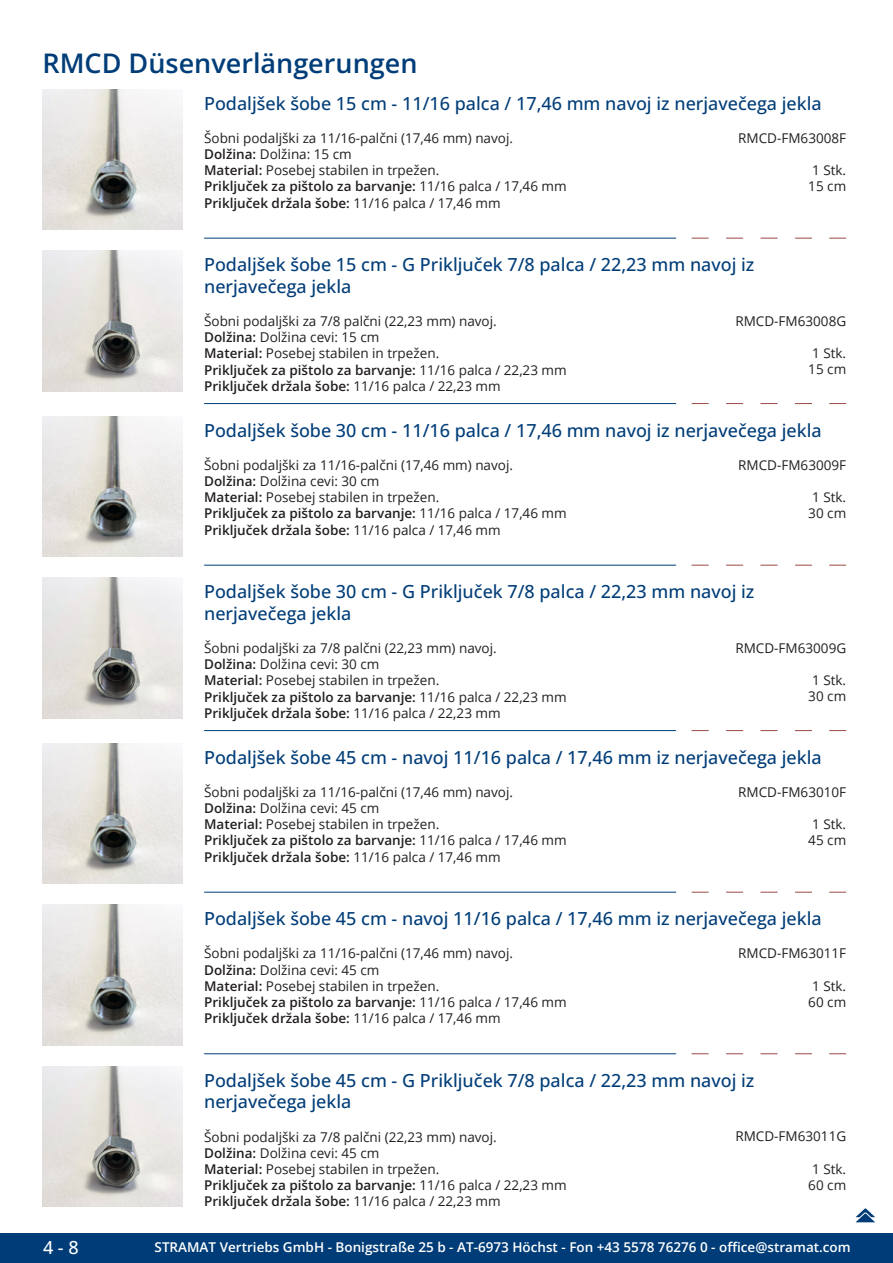
<style>
.page{position:relative;width:893px;height:1263px;background:#fff}
.page>*{position:absolute;margin:0;border:0;box-sizing:border-box;transform-origin:0 0}
.GruppeName{font:600 27px "Open Sans";color:#003d78}
.ArtikelName{font:500 18px/21.6px "Open Sans";color:#003d78}
.t1{font:500 18px "Open Sans";color:#fff}
.Beschreibung{font:13.5px/16.2px "Open Sans";color:#231f20}
.ArtikelNummer{font:13.5px "Open Sans";color:#231f20}
.t2{font:600 13.5px "Open Sans";color:#fff}
.s1{font-weight:600}
</style>
<div class="page">
<div style="left:0;top:1233px;width:893px;height:30px;background:#003d78"></div>
<img style="left:43px;top:89px;width:140px;height:141px">
<img style="left:43px;top:251px;width:140px;height:140px">
<svg style="left:692px;top:238px;width:17px;height:1px"></svg>
<svg style="left:726px;top:238px;width:17px;height:1px"></svg>
<svg style="left:760px;top:238px;width:17px;height:1px"></svg>
<svg style="left:795px;top:238px;width:17px;height:1px"></svg>
<svg style="left:829px;top:238px;width:17px;height:1px"></svg>
<hr style="left:204px;top:238px;width:472px;height:1px;background:#003d78">
<img style="left:43px;top:416px;width:140px;height:141px">
<svg style="left:692px;top:403px;width:17px;height:1px"></svg>
<svg style="left:726px;top:403px;width:17px;height:1px"></svg>
<svg style="left:760px;top:403px;width:17px;height:1px"></svg>
<svg style="left:795px;top:403px;width:17px;height:1px"></svg>
<svg style="left:829px;top:403px;width:17px;height:1px"></svg>
<hr style="left:204px;top:403px;width:472px;height:1px;background:#003d78">
<img style="left:43px;top:578px;width:140px;height:140px">
<svg style="left:692px;top:565px;width:17px;height:1px"></svg>
<svg style="left:726px;top:565px;width:17px;height:1px"></svg>
<svg style="left:760px;top:565px;width:17px;height:1px"></svg>
<svg style="left:795px;top:565px;width:17px;height:1px"></svg>
<svg style="left:829px;top:565px;width:17px;height:1px"></svg>
<hr style="left:204px;top:565px;width:472px;height:1px;background:#003d78">
<img style="left:43px;top:743px;width:140px;height:141px">
<svg style="left:692px;top:730px;width:17px;height:1px"></svg>
<svg style="left:726px;top:730px;width:17px;height:1px"></svg>
<svg style="left:760px;top:730px;width:17px;height:1px"></svg>
<svg style="left:795px;top:730px;width:17px;height:1px"></svg>
<svg style="left:829px;top:730px;width:17px;height:1px"></svg>
<hr style="left:204px;top:730px;width:472px;height:1px;background:#003d78">
<img style="left:43px;top:905px;width:140px;height:140px">
<svg style="left:692px;top:892px;width:17px;height:1px"></svg>
<svg style="left:726px;top:892px;width:17px;height:1px"></svg>
<svg style="left:760px;top:892px;width:17px;height:1px"></svg>
<svg style="left:795px;top:892px;width:17px;height:1px"></svg>
<svg style="left:829px;top:892px;width:17px;height:1px"></svg>
<hr style="left:204px;top:892px;width:472px;height:1px;background:#003d78">
<img style="left:43px;top:1066px;width:140px;height:141px">
<svg style="left:692px;top:1053px;width:17px;height:1px"></svg>
<svg style="left:726px;top:1053px;width:17px;height:1px"></svg>
<svg style="left:760px;top:1053px;width:17px;height:1px"></svg>
<svg style="left:795px;top:1053px;width:17px;height:1px"></svg>
<svg style="left:829px;top:1053px;width:17px;height:1px"></svg>
<hr style="left:204px;top:1053px;width:472px;height:1px;background:#003d78">
<svg style="left:855px;top:1208px;width:21px;height:15px"></svg>
<p class="GruppeName" style="left:43px;top:44px;width:376px">RMCD Düsenverlängerungen</p>
<p class="ArtikelName" style="left:204px;top:92px;width:619px">Podaljšek šobe 15 cm - 11/16 palca / 17,46 mm navoj iz nerjavečega jekla</p>
<p class="Beschreibung" style="left:204px;top:129px;width:364px">Šobni podaljški za 11/16-palčni (17,46 mm) navoj.<br><span class="s1">Dolžina:</span> Dolžina: 15 cm<br><span class="s1">Material:</span> Posebej stabilen in trpežen.<br><span class="s1">Priključek za pištolo za barvanje:</span> 11/16 palca / 17,46 mm <span class="s1">Priključek držala šobe:</span> 11/16 palca / 17,46 mm</p>
<p class="ArtikelNummer" style="left:738px;top:128px;width:109px">RMCD-FM63008F</p>
<p class="ArtikelNummer" style="left:812px;top:161px;width:36px">1 Stk.</p>
<p class="ArtikelNummer" style="left:808px;top:177px;width:39px">15 cm</p>
<p class="ArtikelName" style="left:204px;top:253px;width:552px">Podaljšek šobe 15 cm - G Priključek 7/8 palca / 22,23 mm navoj iz nerjavečega jekla</p>
<p class="Beschreibung" style="left:204px;top:313px;width:364px">Šobni podaljški za 7/8 palčni (22,23 mm) navoj.<br><span class="s1">Dolžina:</span> Dolžina cevi: 15 cm<br><span class="s1">Material:</span> Posebej stabilen in trpežen.<br><span class="s1">Priključek za pištolo za barvanje:</span> 11/16 palca / 22,23 mm <span class="s1">Priključek držala šobe:</span> 11/16 palca / 22,23 mm</p>
<p class="ArtikelNummer" style="left:735px;top:312px;width:112px">RMCD-FM63008G</p>
<p class="ArtikelNummer" style="left:812px;top:344px;width:36px">1 Stk.</p>
<p class="ArtikelNummer" style="left:808px;top:360px;width:39px">15 cm</p>
<p class="ArtikelName" style="left:204px;top:419px;width:619px">Podaljšek šobe 30 cm - 11/16 palca / 17,46 mm navoj iz nerjavečega jekla</p>
<p class="Beschreibung" style="left:204px;top:456px;width:364px">Šobni podaljški za 11/16-palčni (17,46 mm) navoj.<br><span class="s1">Dolžina:</span> Dolžina cevi: 30 cm<br><span class="s1">Material:</span> Posebej stabilen in trpežen.<br><span class="s1">Priključek za pištolo za barvanje:</span> 11/16 palca / 17,46 mm <span class="s1">Priključek držala šobe:</span> 11/16 palca / 17,46 mm</p>
<p class="ArtikelNummer" style="left:738px;top:455px;width:109px">RMCD-FM63009F</p>
<p class="ArtikelNummer" style="left:812px;top:488px;width:36px">1 Stk.</p>
<p class="ArtikelNummer" style="left:808px;top:504px;width:39px">30 cm</p>
<p class="ArtikelName" style="left:204px;top:580px;width:552px">Podaljšek šobe 30 cm - G Priključek 7/8 palca / 22,23 mm navoj iz nerjavečega jekla</p>
<p class="Beschreibung" style="left:204px;top:640px;width:364px">Šobni podaljški za 7/8 palčni (22,23 mm) navoj.<br><span class="s1">Dolžina:</span> Dolžina cevi: 30 cm<br><span class="s1">Material:</span> Posebej stabilen in trpežen.<br><span class="s1">Priključek za pištolo za barvanje:</span> 11/16 palca / 22,23 mm <span class="s1">Priključek držala šobe:</span> 11/16 palca / 22,23 mm</p>
<p class="ArtikelNummer" style="left:735px;top:639px;width:112px">RMCD-FM63009G</p>
<p class="ArtikelNummer" style="left:812px;top:671px;width:36px">1 Stk.</p>
<p class="ArtikelNummer" style="left:808px;top:687px;width:39px">30 cm</p>
<p class="ArtikelName" style="left:204px;top:746px;width:619px">Podaljšek šobe 45 cm - navoj 11/16 palca / 17,46 mm iz nerjavečega jekla</p>
<p class="Beschreibung" style="left:204px;top:783px;width:364px">Šobni podaljški za 11/16-palčni (17,46 mm) navoj.<br><span class="s1">Dolžina:</span> Dolžina cevi: 45 cm<br><span class="s1">Material:</span> Posebej stabilen in trpežen.<br><span class="s1">Priključek za pištolo za barvanje:</span> 11/16 palca / 17,46 mm <span class="s1">Priključek držala šobe:</span> 11/16 palca / 17,46 mm</p>
<p class="ArtikelNummer" style="left:738px;top:782px;width:109px">RMCD-FM63010F</p>
<p class="ArtikelNummer" style="left:812px;top:815px;width:36px">1 Stk.</p>
<p class="ArtikelNummer" style="left:808px;top:831px;width:39px">45 cm</p>
<p class="ArtikelName" style="left:204px;top:907px;width:619px">Podaljšek šobe 45 cm - navoj 11/16 palca / 17,46 mm iz nerjavečega jekla</p>
<p class="Beschreibung" style="left:204px;top:945px;width:364px">Šobni podaljški za 11/16-palčni (17,46 mm) navoj.<br><span class="s1">Dolžina:</span> Dolžina cevi: 45 cm<br><span class="s1">Material:</span> Posebej stabilen in trpežen.<br><span class="s1">Priključek za pištolo za barvanje:</span> 11/16 palca / 17,46 mm <span class="s1">Priključek držala šobe:</span> 11/16 palca / 17,46 mm</p>
<p class="ArtikelNummer" style="left:738px;top:944px;width:109px">RMCD-FM63011F</p>
<p class="ArtikelNummer" style="left:812px;top:976px;width:36px">1 Stk.</p>
<p class="ArtikelNummer" style="left:808px;top:993px;width:39px">60 cm</p>
<p class="ArtikelName" style="left:204px;top:1069px;width:552px">Podaljšek šobe 45 cm - G Priključek 7/8 palca / 22,23 mm navoj iz nerjavečega jekla</p>
<p class="Beschreibung" style="left:204px;top:1128px;width:364px">Šobni podaljški za 7/8 palčni (22,23 mm) navoj.<br><span class="s1">Dolžina:</span> Dolžina cevi: 45 cm<br><span class="s1">Material:</span> Posebej stabilen in trpežen.<br><span class="s1">Priključek za pištolo za barvanje:</span> 11/16 palca / 22,23 mm <span class="s1">Priključek držala šobe:</span> 11/16 palca / 22,23 mm</p>
<p class="ArtikelNummer" style="left:735px;top:1127px;width:112px">RMCD-FM63011G</p>
<p class="ArtikelNummer" style="left:812px;top:1160px;width:36px">1 Stk.</p>
<p class="ArtikelNummer" style="left:808px;top:1176px;width:39px">60 cm</p>
<h2 class="t1" style="left:43px;top:1234px;width:37px">4 - 8</h2>
<p class="t2" style="left:155px;top:1238px;width:698px">STRAMAT Vertriebs GmbH - Bonigstraße 25 b - AT-6973 Höchst - Fon +43 5578 76276 0 - office@stramat.com</p>
</div>
